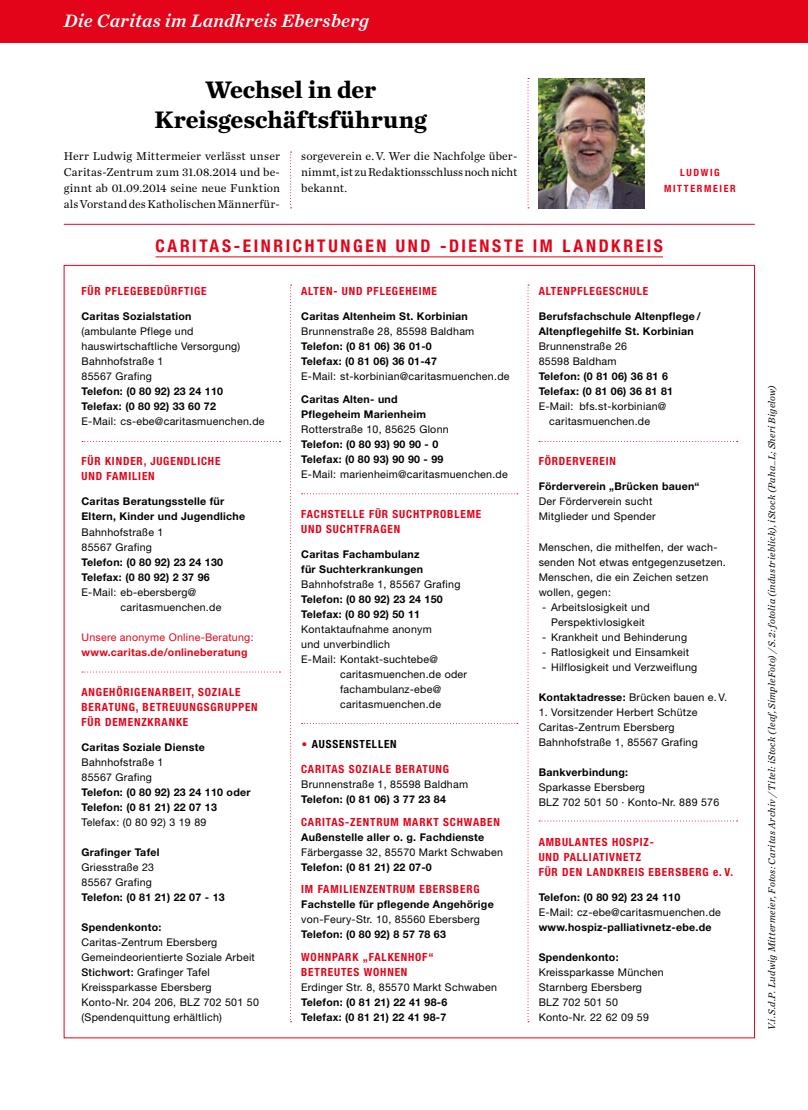
<style>
.page{position:relative;width:808px;height:1110px;background:#fff}
.page>*{position:absolute;margin:0;border:0;box-sizing:border-box;transform-origin:0 0}
.t1{font:700 25px/30px "Chronicle Text G1";letter-spacing:-.005em;color:#000;text-align:center}
.t2{font:italic 18.75px "Chronicle Text G1 Semi";letter-spacing:.015em;color:#fff}
.t3{font:700 condensed 17.5px "Helvetica Neue LT Std";letter-spacing:.15em;color:#e3041a}
.t4{font:11.88px/16px "Chronicle Text G1";letter-spacing:.005em;color:#000;text-align:justify}
.t5{font:700 condensed 11.25px/15px "Helvetica Neue LT Std";letter-spacing:.075em;color:#e3041a}
.t6{font:700 condensed 11.25px "Helvetica Neue LT Std";letter-spacing:.075em;color:#000}
.t7{font:10.62px/15px "Helvetica Neue LT Std";letter-spacing:.025em;color:#000}
.t8{font:700 10.62px/15px "Helvetica Neue LT Std";letter-spacing:.025em;color:#000}
.t9{font:10.62px "Helvetica Neue LT Std";letter-spacing:.025em;color:#e3041a}
.t10{font:700 10.62px "Helvetica Neue LT Std";letter-spacing:.025em;color:#e3041a}
.t11{font:italic 10px "Chronicle Text G1";letter-spacing:.03em;color:#000}
.t12{font:700 condensed 10px/16px "Helvetica Neue LT Std";letter-spacing:.165em;color:#e3041a;text-align:center}
.s1{font-weight:500}
.s2{font-family:"European Pi Three";font-weight:400;font-stretch:normal;font-size:10px;color:#e3041a}
.s3{font-weight:700}
</style>
<div class="page">
<img style="left:539px;top:78px;width:106px;height:130px">
<hr style="left:156px;top:256px;width:507px;height:1px;background:#e3041a">
<div style="left:0;top:0;width:808px;height:43px;background:#e3041a"></div>
<svg style="left:290px;top:284px;width:2px;height:736px"></svg>
<svg style="left:527px;top:284px;width:2px;height:736px"></svg>
<hr style="left:64px;top:224px;width:691px;height:1px;background:#e3041a">
<svg style="left:82px;top:671px;width:198px;height:1px"></svg>
<svg style="left:82px;top:441px;width:198px;height:1px"></svg>
<svg style="left:302px;top:493px;width:216px;height:1px"></svg>
<svg style="left:539px;top:820px;width:199px;height:1px"></svg>
<svg style="left:539px;top:441px;width:199px;height:1px"></svg>
<svg style="left:290px;top:151px;width:2px;height:57px"></svg>
<svg style="left:527px;top:78px;width:2px;height:130px"></svg>
<h2 class="t2" style="left:64px;top:6px;width:307px">Die Caritas im Landkreis Ebersberg</h2>
<h1 class="t1" style="left:154px;top:73px;width:274px">Wechsel in der<br>Kreisgeschäftsführung</h1>
<p class="t4" style="left:64px;top:148px;width:218px">Herr Ludwig Mittermeier verlässt unser Caritas-Zentrum zum 31.08.2014 und be&shy;ginnt ab 01.09.2014 seine neue Funktion als Vorstand des Katholischen Männerfür-</p>
<p class="t4" style="left:301px;top:148px;width:218px">sorgeverein e. V. Wer die Nachfolge über&shy;nimmt, ist zu Redaktionsschluss noch nicht bekannt.</p>
<p class="t12" style="left:664px;top:165px;width:73px">LUDWIG<br>MITTERMEIER</p>
<h3 class="t3" style="left:156px;top:235px;width:509px">CARITAS-EINRICHTUNGEN UND -DIENSTE IM LANDKREIS</h3>
<p class="t5" style="left:81px;top:283px;width:127px">FÜR PFLEGEBEDÜRFTIGE</p>
<p class="t8" style="left:81px;top:309px;width:111px">Caritas Sozialstation</p>
<p class="t7" style="left:81px;top:324px;width:160px">(ambulante Pflege und hauswirtschaftliche Versorgung)<br>Bahnhofstraße 1<br>85567 Grafing</p>
<p class="t8" style="left:81px;top:384px;width:143px">Telefon: (0 80 92) 23 24 110<br>Telefax: (0 80 92) 33 60 72</p>
<p class="t7" style="left:81px;top:414px;width:185px">E-Mail: cs-ebe@caritasmuenchen.de</p>
<p class="t5" style="left:81px;top:453px;width:140px">FÜR KINDER, JUGENDLICHE<br>UND FAMILIEN</p>
<p class="t8" style="left:81px;top:494px;width:165px">Caritas Beratungsstelle für<br>Eltern, Kinder und Jugendliche</p>
<p class="t7" style="left:81px;top:524px;width:84px">Bahnhofstraße 1<br>85567 Grafing</p>
<p class="t8" style="left:81px;top:554px;width:143px">Telefon: (0 80 92) 23 24 130<br>Telefax: (0 80 92) 2 37 96</p>
<p class="t7" style="left:120px;top:584px;width:102px;text-indent:-39px">E-Mail: eb-ebersberg@ caritasmuenchen.de</p>
<p class="t9" style="left:81px;top:630px;width:174px">Unsere anonyme Online-Beratung:</p>
<p class="t10" style="left:81px;top:645px;width:168px">www.caritas.de/onlineberatung</p>
<p class="t5" style="left:81px;top:683px;width:178px">ANGEHÖRIGENARBEIT, SOZIALE<br>BERATUNG, BETREUUNGSGRUPPEN<br>FÜR DEMENZKRANKE</p>
<p class="t8" style="left:81px;top:739px;width:125px">Caritas Soziale Dienste</p>
<p class="t7" style="left:81px;top:754px;width:84px">Bahnhofstraße 1<br>85567 Grafing</p>
<p class="t8" style="left:81px;top:784px;width:171px">Telefon: (0 80 92) 23 24 110 oder<br>Telefon: (0 81 21) 22 07 13</p>
<p class="t7" style="left:81px;top:814px;width:126px">Telefax: (0 80 92) 3 19 89</p>
<p class="t8" style="left:81px;top:844px;width:80px">Grafinger Tafel</p>
<p class="t7" style="left:81px;top:859px;width:74px">Griesstraße 23<br>85567 Grafing</p>
<p class="t8" style="left:81px;top:889px;width:145px">Telefon: (0 81 21) 22 07 - 13</p>
<p class="t8" style="left:81px;top:919px;width:81px">Spendenkonto:</p>
<p class="t7" style="left:81px;top:934px;width:179px">Caritas-Zentrum Ebersberg<br>Gemeindeorientierte Soziale Arbeit<br><span class="s1">Stichwort:</span> Grafinger Tafel<br>Kreissparkasse Ebersberg<br>Konto-Nr. 204 206, BLZ 702 501 50 (Spendenquittung erhältlich)</p>
<p class="t5" style="left:301px;top:283px;width:137px">ALTEN- UND PFLEGEHEIME</p>
<p class="t8" style="left:301px;top:309px;width:168px">Caritas Altenheim St. Korbinian</p>
<p class="t7" style="left:301px;top:324px;width:175px">Brunnenstraße 28, 85598 Baldham</p>
<p class="t8" style="left:301px;top:339px;width:137px">Telefon: (0 81 06) 36 01-0<br>Telefax: (0 81 06) 36 01-47</p>
<p class="t7" style="left:301px;top:369px;width:210px">E-Mail: st-korbinian@caritasmuenchen.de</p>
<p class="t8" style="left:301px;top:391px;width:126px">Caritas Alten- und<br>Pflegeheim Marienheim</p>
<p class="t7" style="left:301px;top:421px;width:149px">Rotterstraße 10, 85625 Glonn</p>
<p class="t8" style="left:301px;top:436px;width:144px">Telefon: (0 80 93) 90 90 - 0<br>Telefax: (0 80 93) 90 90 - 99</p>
<p class="t7" style="left:301px;top:466px;width:208px">E-Mail: marienheim@caritasmuenchen.de</p>
<p class="t5" style="left:301px;top:506px;width:182px">FACHSTELLE FÜR SUCHTPROBLEME<br>UND SUCHTFRAGEN</p>
<p class="t8" style="left:301px;top:546px;width:124px">Caritas Fachambulanz für Suchterkrankungen</p>
<p class="t7" style="left:301px;top:576px;width:161px">Bahnhofstraße 1, 85567 Grafing</p>
<p class="t8" style="left:301px;top:591px;width:143px">Telefon: (0 80 92) 23 24 150<br>Telefax: (0 80 92) 50 11</p>
<p class="t7" style="left:301px;top:621px;width:132px">Kontaktaufnahme anonym</p>
<p class="t7" style="left:301px;top:636px;width:90px">und unverbindlich</p>
<p class="t7" style="left:301px;top:651px;width:138px">E-Mail: Kontakt-suchtebe@</p>
<p class="t7" style="left:340px;top:666px;width:128px">caritasmuenchen.de oder</p>
<p class="t7" style="left:340px;top:681px;width:103px">fachambulanz-ebe@</p>
<p class="t7" style="left:340px;top:696px;width:102px">caritasmuenchen.de</p>
<p class="t6" style="left:301px;top:737px;width:97px"><span class="s2">O</span> AUSSENSTELLEN</p>
<p class="t5" style="left:301px;top:761px;width:149px">CARITAS SOZIALE BERATUNG</p>
<p class="t7" style="left:301px;top:776px;width:168px">Brunnenstraße 1, 85598 Baldham</p>
<p class="t8" style="left:301px;top:791px;width:146px">Telefon: (0 81 06) 3 77 23 84</p>
<p class="t5" style="left:301px;top:813px;width:200px">CARITAS-ZENTRUM MARKT SCHWABEN</p>
<p class="t8" style="left:301px;top:829px;width:185px">Außenstelle aller o. g. Fachdienste</p>
<p class="t7" style="left:301px;top:844px;width:203px">Färbergasse 32, 85570 Markt Schwaben</p>
<p class="t8" style="left:301px;top:859px;width:132px">Telefon: (0 81 21) 22 07-0</p>
<p class="t5" style="left:301px;top:881px;width:180px">IM FAMILIENZENTRUM EBERSBERG</p>
<p class="t8" style="left:301px;top:896px;width:194px">Fachstelle für pflegende Angehörige</p>
<p class="t7" style="left:301px;top:911px;width:180px">von-Feury-Str. 10, 85560 Ebersberg</p>
<p class="t8" style="left:301px;top:926px;width:146px">Telefon: (0 80 92) 8 57 78 63</p>
<p class="t5" style="left:301px;top:948px;width:134px">WOHNPARK „FALKENHOF“<br>BETREUTES WOHNEN</p>
<p class="t7" style="left:301px;top:979px;width:197px">Erdinger Str. 8, 85570 Markt Schwaben</p>
<p class="t8" style="left:301px;top:994px;width:148px">Telefon: (0 81 21) 22 41 98-6<br>Telefax: (0 81 21) 22 41 98-7</p>
<p class="t5" style="left:539px;top:283px;width:111px">ALTENPFLEGESCHULE</p>
<p class="t8" style="left:539px;top:309px;width:164px">Berufsfachschule Altenpflege /<br>Altenpflegehilfe St. Korbinian</p>
<p class="t7" style="left:539px;top:339px;width:90px">Brunnenstraße 26<br>85598 Baldham</p>
<p class="t8" style="left:539px;top:369px;width:136px">Telefon: (0 81 06) 36 81 6<br>Telefax: (0 81 06) 36 81 81</p>
<p class="t7" style="left:539px;top:399px;width:129px;text-align:center">E-Mail: bfs.st-korbinian@ caritasmuenchen.de</p>
<p class="t5" style="left:539px;top:453px;width:79px">FÖRDERVEREIN</p>
<p class="t8" style="left:539px;top:479px;width:162px">Förderverein „Brücken bauen“</p>
<p class="t7" style="left:539px;top:494px;width:118px">Der Förderverein sucht<br>Mitglieder und Spender</p>
<p class="t7" style="left:539px;top:539px;width:189px">Menschen, die mithelfen, der wach&shy;senden Not etwas entgegenzusetzen.<br>Menschen, die ein Zeichen setzen wollen, gegen:</p>
<p class="t7" style="left:542px;top:599px;width:109px;text-align:center">- Arbeitslosigkeit und<br>Perspektivlosigkeit</p>
<p class="t7" style="left:542px;top:629px;width:146px">- Krankheit und Behinderung</p>
<p class="t7" style="left:542px;top:644px;width:149px">- Ratlosigkeit und Einsamkeit</p>
<p class="t7" style="left:542px;top:659px;width:157px">- Hilflosigkeit und Verzweiflung</p>
<p class="t7" style="left:539px;top:689px;width:190px"><span class="s3">Kontaktadresse:</span> Brücken bauen e. V.</p>
<p class="t7" style="left:539px;top:704px;width:161px">1. Vorsitzender Herbert Schütze<br>Caritas-Zentrum Ebersberg<br>Bahnhofstraße 1, 85567 Grafing</p>
<p class="t8" style="left:539px;top:764px;width:91px">Bankverbindung:</p>
<p class="t7" style="left:539px;top:779px;width:182px">Sparkasse Ebersberg<br>BLZ 702 501 50 · Konto-Nr. 889 576</p>
<p class="t5" style="left:539px;top:833px;width:196px">AM BULANTES HOSPIZ-<br>UND PALLIATIVNETZ<br>FÜR DEN LANDKREIS EBERSBERG E. V.</p>
<p class="t8" style="left:539px;top:889px;width:143px">Telefon: (0 80 92) 23 24 110</p>
<p class="t7" style="left:539px;top:904px;width:184px">E-Mail: cz-ebe@caritasmuenchen.de</p>
<p class="t8" style="left:539px;top:919px;width:174px">www.hospiz-palliativnetz-ebe.de</p>
<p class="t8" style="left:539px;top:949px;width:81px">Spendenkonto:</p>
<p class="t7" style="left:539px;top:964px;width:127px">Kreissparkasse München<br>Starnberg Ebersberg<br>BLZ 702 501 50<br>Konto-Nr. 22 62 09 59</p>
<p class="t11" style="left:764px;top:1029px;width:647px;rotate:-90deg">V.i.S.d.P. Ludwig Mittermeier, Fotos: Caritas Archiv / Titel: iStock (leaf, SimpleFoto) / S.2: fotolia (industrieblick), iStock (Paha_L; Sheri Bigelow)</p>
</div>
